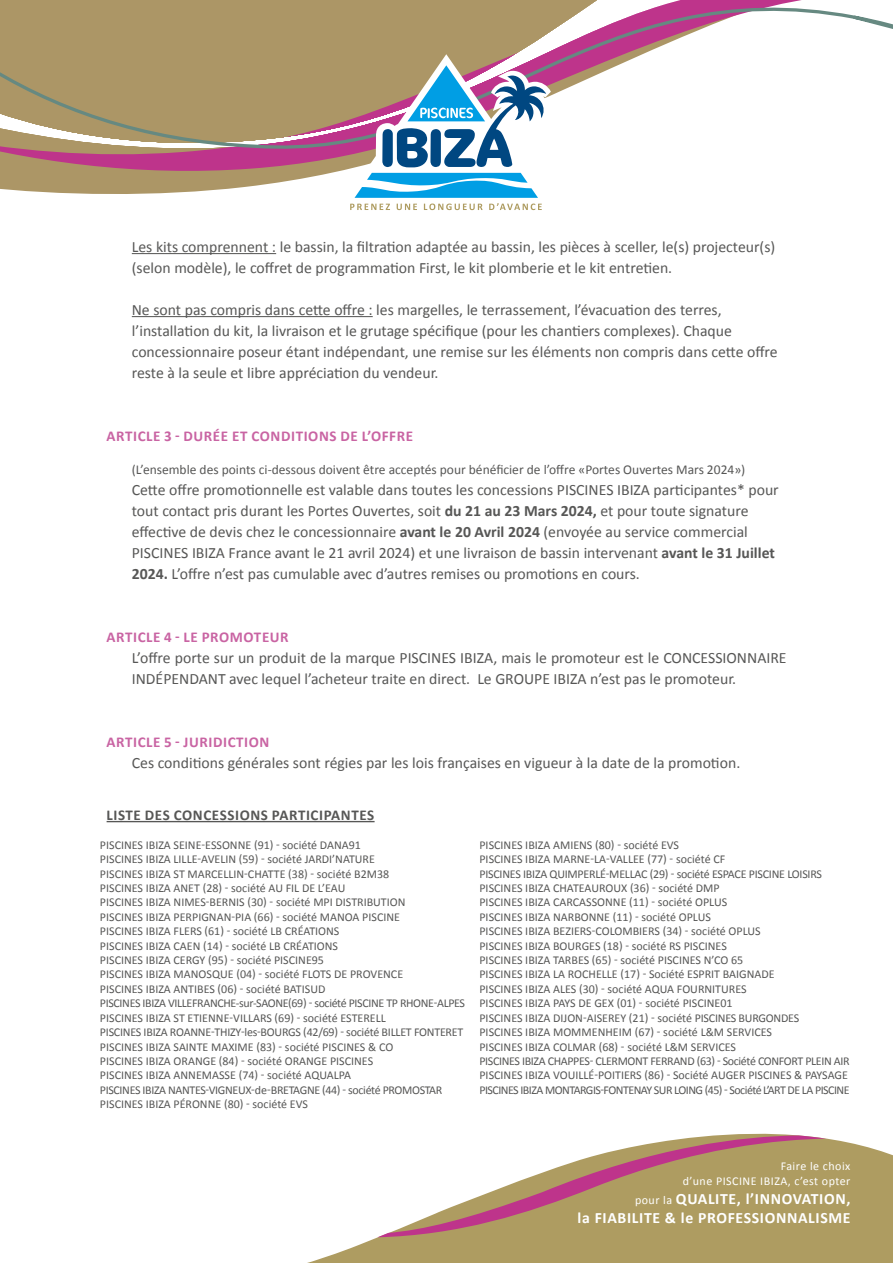
<style>
.page{position:relative;width:893px;height:1263px;background:#fff}
.page>*{position:absolute;margin:0;border:0;box-sizing:border-box;transform-origin:0 0}
.t1{font:15.75px/21px "Calibri";color:#575756}
.t2{font:700 15.75px/18.9px "Calibri";letter-spacing:.04em;color:#fff;text-align:right}
.t3{font:700 15px "Calibri";letter-spacing:.04em;color:#c964a3}
.t4{font:700 15px "Calibri";letter-spacing:.04em;color:#575756}
.t5{font:13.5px "Calibri";color:#575756}
.t6{font:12px/14.4px "Calibri";color:#575756}
.t7{font:12px/14.4px "Calibri";letter-spacing:.04em;color:#fff;text-align:right}
.s1{font-weight:700}
.s2{font-weight:400;font-size:12px}
</style>
<div class="page">
<svg style="left:0;top:177px;width:310px;height:17px;fill:#ac9666"></svg>
<svg style="left:0;top:165px;width:333px;height:10px;background:#b07e6f"></svg>
<svg style="left:0;top:0;width:893px;height:165px"></svg>
<svg style="left:333px;top:54px;width:227px;height:157px"></svg>
<svg style="left:307px;top:1133px;width:586px;height:130px;fill:#ae9c61"></svg>
<svg style="left:377px;top:1135px;width:449px;height:102px;fill:#ae9c61"></svg>
<hr style="left:132px;top:253px;width:144px;height:1px;background:#575756">
<hr style="left:132px;top:316px;width:241px;height:1px;background:#575756">
<hr style="left:107px;top:821px;width:268px;height:1px;background:#575756">
<h1 class="t1" style="left:132px;top:236px;width:645px">Les kits comprennent : le bassin, la filtration adaptée au bassin, les pièces à sceller, le(s) projecteur(s) (selon modèle), le coffret de programmation First, le kit plomberie et le kit entretien.</h1>
<p class="t1" style="left:132px;top:298px;width:647px">Ne sont pas compris dans cette offre : les margelles, le terrassement, l’évacuation des terres, l’installation du kit, la livraison et le grutage spécifique (pour les chantiers complexes). Chaque concessionnaire poseur étant indépendant, une remise sur les éléments non compris dans cette offre reste à la seule et libre appréciation du vendeur.</p>
<p class="t3" style="left:107px;top:427px;width:308px">ARTICLE 3 - DURÉE ET CONDITIONS DE L’OFFRE</p>
<p class="t5" style="left:132px;top:461px;width:615px">(L’ensemble des points ci-dessous doivent être acceptés pour bénéficier de l’offre «Portes Ouvertes Mars 2024»)</p>
<p class="t1" style="left:132px;top:478px;width:648px">Cette offre promotionnelle est valable dans toutes les concessions PISCINES IBIZA participantes* pour tout contact pris durant les Portes Ouvertes, soit <span class="s1">du 21 au 23 Mars 2024,</span> et pour toute signature effective de devis chez le concessionnaire <span class="s1">avant le 20 Avril 2024</span> (envoyée au service commercial PISCINES IBIZA France avant le 21 avril 2024) et une livraison de bassin intervenant <span class="s1">avant le 31 Juillet 2024.</span> L’offre n’est pas cumulable avec d’autres remises ou promotions en cours.</p>
<p class="t3" style="left:107px;top:628px;width:184px">ARTICLE 4 - LE PROMOTEUR</p>
<h1 class="t1" style="left:132px;top:646px;width:656px">L’offre porte sur un produit de la marque PISCINES IBIZA, mais le promoteur est le CONCESSIONNAIRE<br>INDÉPENDANT avec lequel l’acheteur traite en direct. Le GROUPE IBIZA n’est pas le promoteur.</h1>
<p class="t3" style="left:107px;top:733px;width:164px">ARTICLE 5 - JURIDICTION</p>
<h1 class="t1" style="left:132px;top:751px;width:610px">Ces conditions générales sont régies par les lois françaises en vigueur à la date de la promotion.</h1>
<p class="t4" style="left:107px;top:808px;width:269px">LISTE DES CONCESSIONS PARTICIPANTES</p>
<p class="t6" style="left:100px;top:837px;width:367px">PISCINES IBIZA SEINE-ESSONNE (91) - société DANA91<br>PISCINES IBIZA LILLE-AVELIN (59) - société JARDI’NATURE<br>PISCINES IBIZA ST MARCELLIN-CHATTE (38) - société B2M38<br>PISCINES IBIZA ANET (28) - société AU FIL DE L’EAU<br>PISCINES IBIZA NIMES-BERNIS (30) - société MPI DISTRIBUTION<br>PISCINES IBIZA PERPIGNAN-PIA (66) - société MANOA PISCINE<br>PISCINES IBIZA FLERS (61) - société LB CRÉATIONS<br>PISCINES IBIZA CAEN (14) - société LB CRÉATIONS<br>PISCINES IBIZA CERGY (95) - société PISCINE95<br>PISCINES IBIZA MANOSQUE (04) - société FLOTS DE PROVENCE<br>PISCINES IBIZA ANTIBES (06) - société BATISUD<br>PISCINES IBIZA VILLEFRANCHE-sur-SAONE(69) - société PISCINE TP RHONE-ALPES PISCINES IBIZA ST ETIENNE-VILLARS (69) - société ESTERELL<br>PISCINES IBIZA ROANNE-THIZY-les-BOURGS (42/69) - société BILLET FONTERET PISCINES IBIZA SAINTE MAXIME (83) - société PISCINES &amp; CO<br>PISCINES IBIZA ORANGE (84) - société ORANGE PISCINES<br>PISCINES IBIZA ANNEMASSE (74) - société AQUALPA<br>PISCINES IBIZA NANTES-VIGNEUX-de-BRETAGNE (44) - société PROMOSTAR PISCINES IBIZA PÉRONNE (80) - société EVS</p>
<p class="t6" style="left:479px;top:837px;width:372px">PISCINES IBIZA AMIENS (80) - société EVS<br>PISCINES IBIZA MARNE-LA-VALLEE (77) - société CF<br>PISCINES IBIZA QUIMPERLÉ-MELLAC (29) - société ESPACE PISCINE LOISIRS PISCINES IBIZA CHATEAUROUX (36) - société DMP<br>PISCINES IBIZA CARCASSONNE (11) - société OPLUS<br>PISCINES IBIZA NARBONNE (11) - société OPLUS<br>PISCINES IBIZA BEZIERS-COLOMBIERS (34) - société OPLUS<br>PISCINES IBIZA BOURGES (18) - société RS PISCINES<br>PISCINES IBIZA TARBES (65) - société PISCINES N’CO 65<br>PISCINES IBIZA LA ROCHELLE (17) - Société ESPRIT BAIGNADE<br>PISCINES IBIZA ALES (30) - société AQUA FOURNITURES<br>PISCINES IBIZA PAYS DE GEX (01) - société PISCINE01<br>PISCINES IBIZA DIJON-AISEREY (21) - société PISCINES BURGONDES<br>PISCINES IBIZA MOMMENHEIM (67) - société L&amp;M SERVICES<br>PISCINES IBIZA COLMAR (68) - société L&amp;M SERVICES<br>PISCINES IBIZA CHAPPES- CLERMONT FERRAND (63) - Société CONFORT PLEIN AIR PISCINES IBIZA VOUILLÉ-POITIERS (86) - Société AUGER PISCINES &amp; PAYSAGE PISCINES IBIZA MONTARGIS-FONTENAY SUR LOING (45) - Société L’ART DE LA PISCINE</p>
<p class="t7" style="left:683px;top:1159px;width:169px">Faire le choix<br>d’une PISCINE IBIZA, c’est opter</p>
<h1 class="t2" style="left:578px;top:1189px;width:274px"><span class="s2">pour la</span> QUALITE, l’INNOVATION,<br>la FIABILITE &amp; le PROFESSIONNALISME</h1>
</div>
